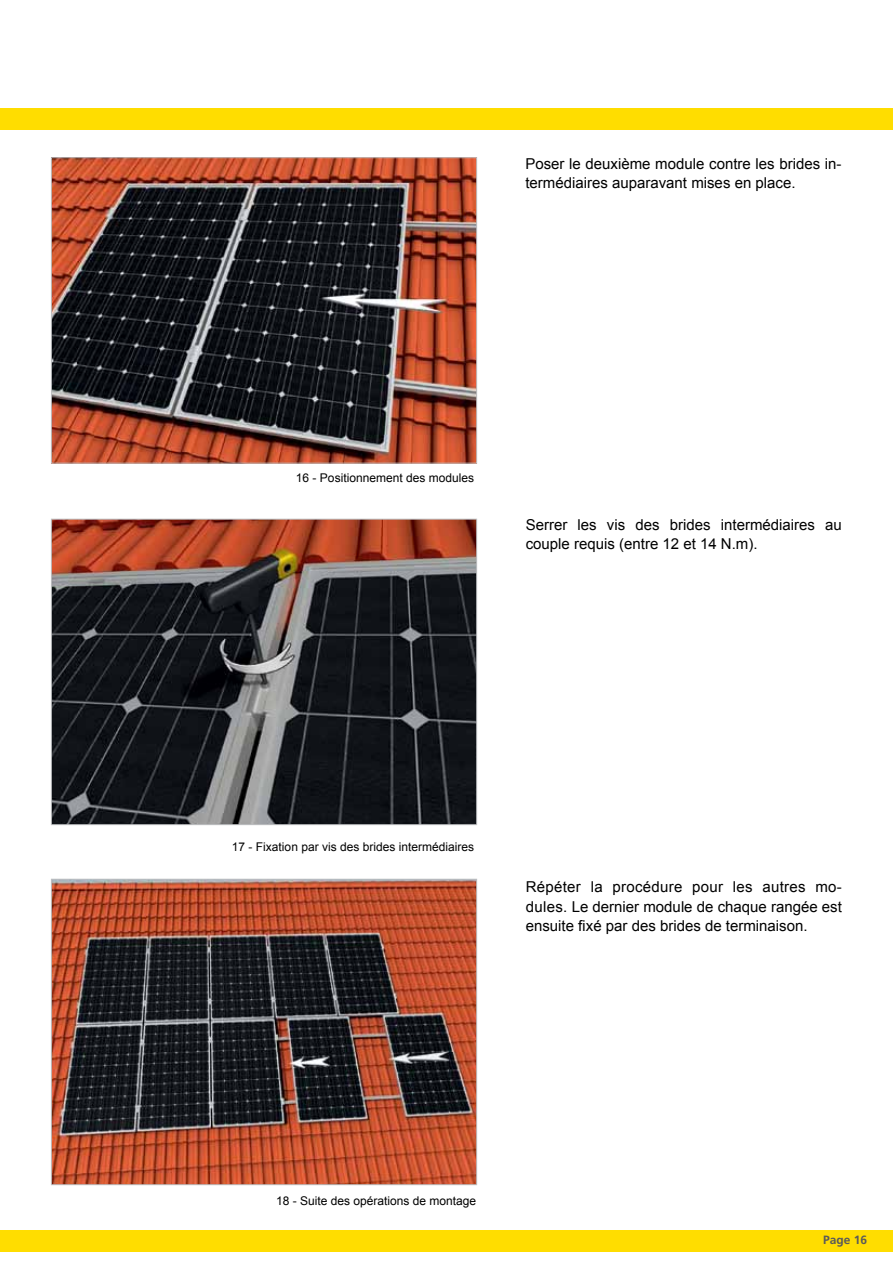
<style>
.page{position:relative;width:893px;height:1263px;background:#fff}
.page>*{position:absolute;margin:0;border:0;box-sizing:border-box;transform-origin:0 0}
.t1{font:15px/19.5px "Arial";color:#000}
.t2{font:12px "Arial";color:#000}
.t3{font:700 12px "Frutiger LT";color:#58595b}
</style>
<div class="page">
<div style="left:0;top:1230px;width:893px;height:21px;background:#fd0"></div>
<div style="left:0;top:108px;width:893px;height:22px;background:#fd0"></div>
<img style="left:53px;top:159px;width:422px;height:302px">
<div style="left:51px;top:157px;width:426px;height:306px;border:1px solid #bcbec0"></div>
<img style="left:53px;top:521px;width:422px;height:302px">
<div style="left:51px;top:519px;width:426px;height:306px;border:1px solid #bcbec0"></div>
<img style="left:53px;top:881px;width:422px;height:302px">
<div style="left:51px;top:879px;width:426px;height:306px;border:1px solid #bcbec0"></div>
<p class="t1" style="left:525px;top:154px;width:318px">Poser le deuxième module contre les brides in&shy;termédiaires auparavant mises en place.</p>
<p class="t2" style="left:296px;top:470px;width:180px">16 - Positionnement des modules</p>
<p class="t1" style="left:526px;top:515px;width:318px">Serrer les vis des brides intermédiaires au couple requis (entre 12 et 14 N.m).</p>
<p class="t2" style="left:232px;top:839px;width:244px">17 - Fixation par vis des brides intermédiaires</p>
<p class="t1" style="left:526px;top:877px;width:318px;text-align:justify">Répéter la procédure pour les autres mo&shy;dules. Le dernier module de chaque rangée est ensuite fixé par des brides de terminaison.</p>
<p class="t2" style="left:276px;top:1193px;width:202px">18 - Suite des opérations de montage</p>
<p class="t3" style="left:823px;top:1233px;width:46px">Page 16</p>
</div>
